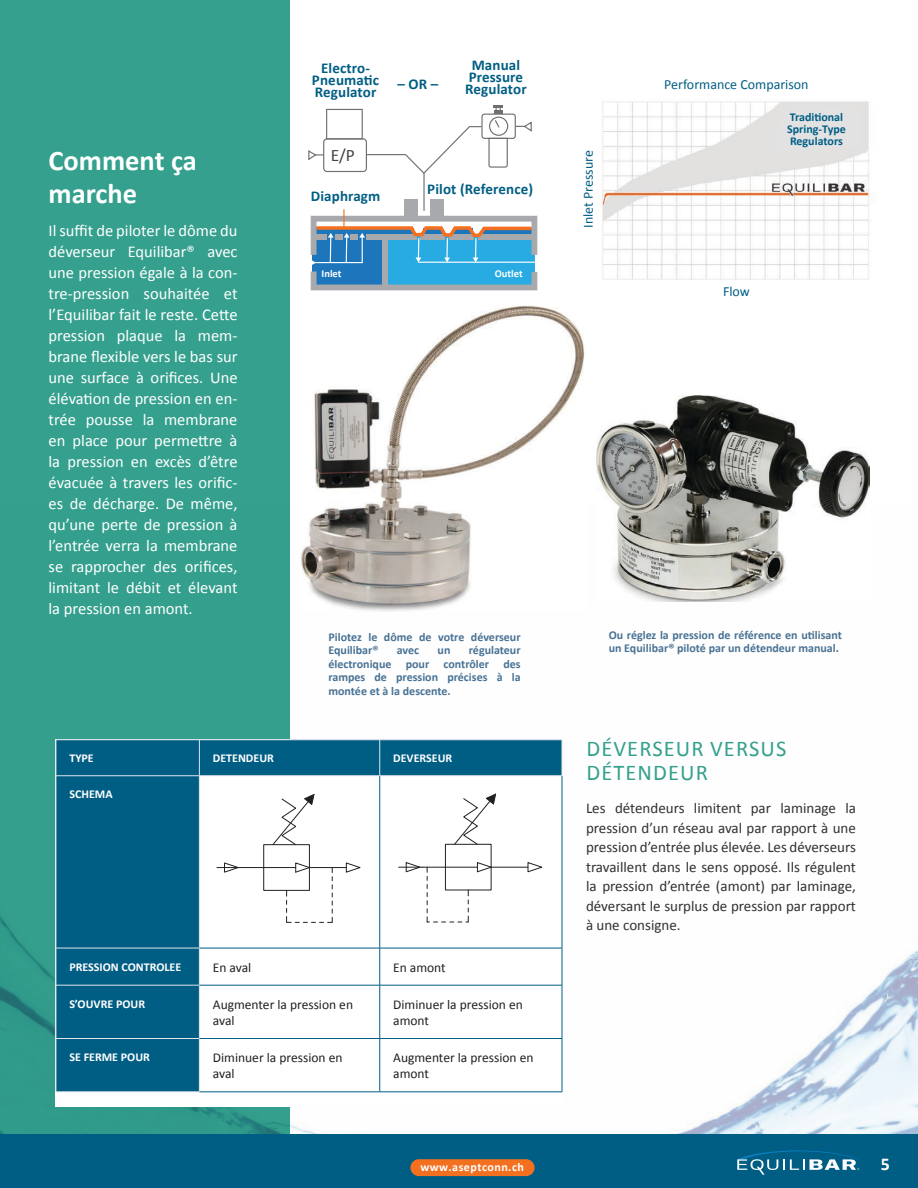
<style>
.page{position:relative;width:918px;height:1188px;background:#fff}
.page>*{position:absolute;margin:0;border:0;box-sizing:border-box;transform-origin:0 0}
.t1{font:700 28.5px/33px "Calibri";color:#fff}
.t2{font:22.5px/24px "Calibri";letter-spacing:.05em;color:#34a08d}
.t3{font:700 18px "Calibri";color:#fff}
.t4{font:17.4px "Calibri";color:#414142}
.t5{font:16.5px/21px "Calibri";color:#fff;text-align:justify}
.t6{font:15px/19.5px "Calibri";color:#323031;text-align:justify}
.t7{font:700 15px/12px "Calibri";letter-spacing:.01em;color:#005e84;text-align:center}
.t8{font:13.95px "Calibri";color:#005e84}
.t9{font:13.5px/16.2px "Calibri";color:#231f20}
.t10{font:700 12px/13.5px "Calibri";color:#487294}
.t11{font:700 12px "Calibri";color:#fff}
.t12{font:700 12px/12px "Calibri";color:#005e84}
.t13{font:700 12px "Calibri";letter-spacing:.04em;color:#fff}
.t14{font:700 10.5px "Calibri";color:#fff}
</style>
<div class="page">
<div style="left:0;top:1134px;width:918px;height:54px;background:#005e84"></div>
<svg style="left:737px;top:1150px;width:123px;height:25px"></svg>
<div style="left:410px;top:1159px;width:125px;height:17px;background:#f37021;border-radius:8px"></div>
<img style="left:289px;top:503px;width:629px;height:631px">
<div style="left:0;top:0;width:289px;height:1134px;background:#34a08d"></div>
<div style="left:56px;top:740px;width:508px;height:367px;background:#fff"></div>
<svg style="left:57px;top:740px;width:505px;height:352px"></svg>
<hr style="left:56px;top:740px;width:1px;height:36px;background:#e0e4eb">
<hr style="left:56px;top:739px;width:143px;height:1px;background:#e0e4eb">
<hr style="left:199px;top:740px;width:1px;height:36px;background:#e0e4eb">
<hr style="left:199px;top:739px;width:181px;height:1px;background:#e0e4eb">
<hr style="left:379px;top:740px;width:1px;height:36px;background:#e0e4eb">
<hr style="left:380px;top:739px;width:182px;height:1px;background:#e0e4eb">
<hr style="left:562px;top:740px;width:1px;height:36px;background:#e0e4eb">
<hr style="left:56px;top:776px;width:1px;height:172px;background:#e0e4eb">
<hr style="left:56px;top:775px;width:143px;height:1px;background:#e0e4eb">
<hr style="left:199px;top:776px;width:1px;height:172px;background:#e0e4eb">
<hr style="left:199px;top:775px;width:181px;height:1px;background:#e0e4eb">
<hr style="left:379px;top:776px;width:1px;height:172px;background:#005e84">
<hr style="left:380px;top:775px;width:182px;height:1px;background:#e0e4eb">
<hr style="left:562px;top:776px;width:1px;height:172px;background:#005e84">
<hr style="left:56px;top:948px;width:1px;height:37px;background:#e0e4eb">
<hr style="left:56px;top:948px;width:144px;height:1px;background:#e0e4eb">
<hr style="left:199px;top:948px;width:1px;height:37px;background:#e0e4eb">
<hr style="left:200px;top:948px;width:180px;height:1px;background:#005e84">
<hr style="left:379px;top:948px;width:1px;height:37px;background:#005e84">
<hr style="left:380px;top:948px;width:182px;height:1px;background:#005e84">
<hr style="left:562px;top:948px;width:1px;height:37px;background:#005e84">
<hr style="left:56px;top:985px;width:1px;height:53px;background:#e0e4eb">
<hr style="left:56px;top:985px;width:144px;height:1px;background:#e0e4eb">
<hr style="left:199px;top:985px;width:1px;height:53px;background:#e0e4eb">
<hr style="left:200px;top:985px;width:180px;height:1px;background:#005e84">
<hr style="left:379px;top:985px;width:1px;height:53px;background:#005e84">
<hr style="left:380px;top:985px;width:182px;height:1px;background:#005e84">
<hr style="left:562px;top:985px;width:1px;height:53px;background:#005e84">
<hr style="left:56px;top:1039px;width:1px;height:53px;background:#e0e4eb">
<hr style="left:56px;top:1038px;width:144px;height:1px;background:#e0e4eb">
<hr style="left:56px;top:1092px;width:144px;height:1px;background:#e0e4eb">
<hr style="left:199px;top:1039px;width:1px;height:53px;background:#e0e4eb">
<hr style="left:200px;top:1038px;width:180px;height:1px;background:#005e84">
<hr style="left:200px;top:1092px;width:180px;height:1px;background:#005e84">
<hr style="left:379px;top:1039px;width:1px;height:53px;background:#005e84">
<hr style="left:380px;top:1038px;width:182px;height:1px;background:#005e84">
<hr style="left:562px;top:1039px;width:1px;height:53px;background:#005e84">
<hr style="left:380px;top:1092px;width:182px;height:1px;background:#005e84">
<svg style="left:201px;top:789px;width:360px;height:146px"></svg>
<img style="left:597px;top:395px;width:272px;height:207px">
<img style="left:601px;top:101px;width:274px;height:179px">
<div style="left:772px;top:105px;width:89px;height:50px;background:#e2e2e3"></div>
<div style="left:313px;top:227px;width:71px;height:61px;background:#1d76bc"></div>
<div style="left:384px;top:235px;width:151px;height:53px;background:#28aae2"></div>
<svg style="left:311px;top:272px;width:226px;height:18px"></svg>
<div style="left:382px;top:239px;width:6px;height:49px;background:#a7a9ac"></div>
<svg style="left:308px;top:105px;width:230px;height:161px"></svg>
<img style="left:300px;top:305px;width:286px;height:306px">
<h1 class="t1" style="left:49px;top:144px;width:150px">Comment ça marche</h1>
<p class="t5" style="left:49px;top:220px;width:191px">Il suffit de piloter le dôme du déverseur Equilibar® avec une pression égale à la con&shy;tre-pression souhaitée et l’Equilibar fait le reste. Cette pression plaque la mem&shy;brane flexible vers le bas sur une surface à orifices. Une élévation de pression en en&shy;trée pousse la membrane en place pour permettre à la pression en excès d’être évacuée à travers les orific&shy;es de décharge. De même, qu’une perte de pression à l’entrée verra la membrane se rapprocher des orifices, limitant le débit et élevant la pression en amont.</p>
<p class="t7" style="left:312px;top:62px;width:69px">Electro-<br>Pneumatic<br>Regulator</p>
<p class="t7" style="left:397px;top:78px;width:43px">– OR –</p>
<p class="t7" style="left:465px;top:59px;width:63px">Manual<br>Pressure<br>Regulator</p>
<p class="t4" style="left:331px;top:144px;width:26px">E/P</p>
<p class="t7" style="left:311px;top:190px;width:71px">Diaphragm</p>
<p class="t7" style="left:427px;top:183px;width:108px">Pilot (Reference)</p>
<p class="t14" style="left:322px;top:267px;width:21px">Inlet</p>
<p class="t14" style="left:495px;top:267px;width:29px">Outlet</p>
<p class="t10" style="left:328px;top:630px;width:194px">Pilotez le dôme de votre déverseur<br>Equilibar®</p>
<p class="t10" style="left:328px;top:644px;width:194px;text-align:justify;text-indent:140px">régulateur électronique pour contrôler des rampes de pression précises à la montée et à la descente.</p>
<p class="t10" style="left:397px;top:644px;width:24px">avec</p>
<p class="t10" style="left:438px;top:644px;width:14px">un</p>
<p class="t11" style="left:69px;top:751px;width:26px">TYPE</p>
<p class="t11" style="left:213px;top:751px;width:63px">DETENDEUR</p>
<p class="t11" style="left:393px;top:751px;width:61px">DEVERSEUR</p>
<p class="t11" style="left:69px;top:787px;width:45px">SCHEMA</p>
<p class="t11" style="left:69px;top:959px;width:113px">PRESSION CONTROLEE</p>
<p class="t9" style="left:213px;top:959px;width:40px">En aval</p>
<p class="t9" style="left:393px;top:959px;width:54px">En amont</p>
<p class="t11" style="left:69px;top:996px;width:77px">S’OUVRE POUR</p>
<p class="t9" style="left:213px;top:996px;width:142px">Augmenter la pression en aval</p>
<p class="t9" style="left:393px;top:996px;width:131px">Diminuer la pression en amont</p>
<p class="t11" style="left:69px;top:1049px;width:82px">SE FERME POUR</p>
<p class="t9" style="left:213px;top:1050px;width:131px">Diminuer la pression en aval</p>
<p class="t9" style="left:393px;top:1050px;width:142px">Augmenter la pression en amont</p>
<p class="t8" style="left:664px;top:75px;width:146px">Performance Comparison</p>
<p class="t8" style="left:579px;top:228px;width:79px;rotate:-90deg">Inlet Pressure</p>
<p class="t12" style="left:787px;top:111px;width:60px">Traditional<br>Spring-Type<br>Regulators</p>
<p class="t8" style="left:723px;top:283px;width:28px">Flow</p>
<p class="t10" style="left:609px;top:628px;width:235px">Ou réglez la pression de référence en utilisant un Equilibar® piloté par un détendeur manual.</p>
<h2 class="t2" style="left:586px;top:737px;width:201px">DÉVERSEUR VERSUS<br>DÉTENDEUR</h2>
<p class="t6" style="left:586px;top:799px;width:272px">Les détendeurs limitent par laminage la pression d’un réseau aval par rapport à une pression d’entrée plus élevée. Les déverseurs travaillent dans le sens opposé. Ils régulent la pression d’entrée (amont) par laminage, déversant le surplus de pression par rapport à une consigne.</p>
<p class="t13" style="left:420px;top:1159px;width:105px">www.aseptconn.ch</p>
<p class="t3" style="left:881px;top:1152px;width:11px">5</p>
</div>
